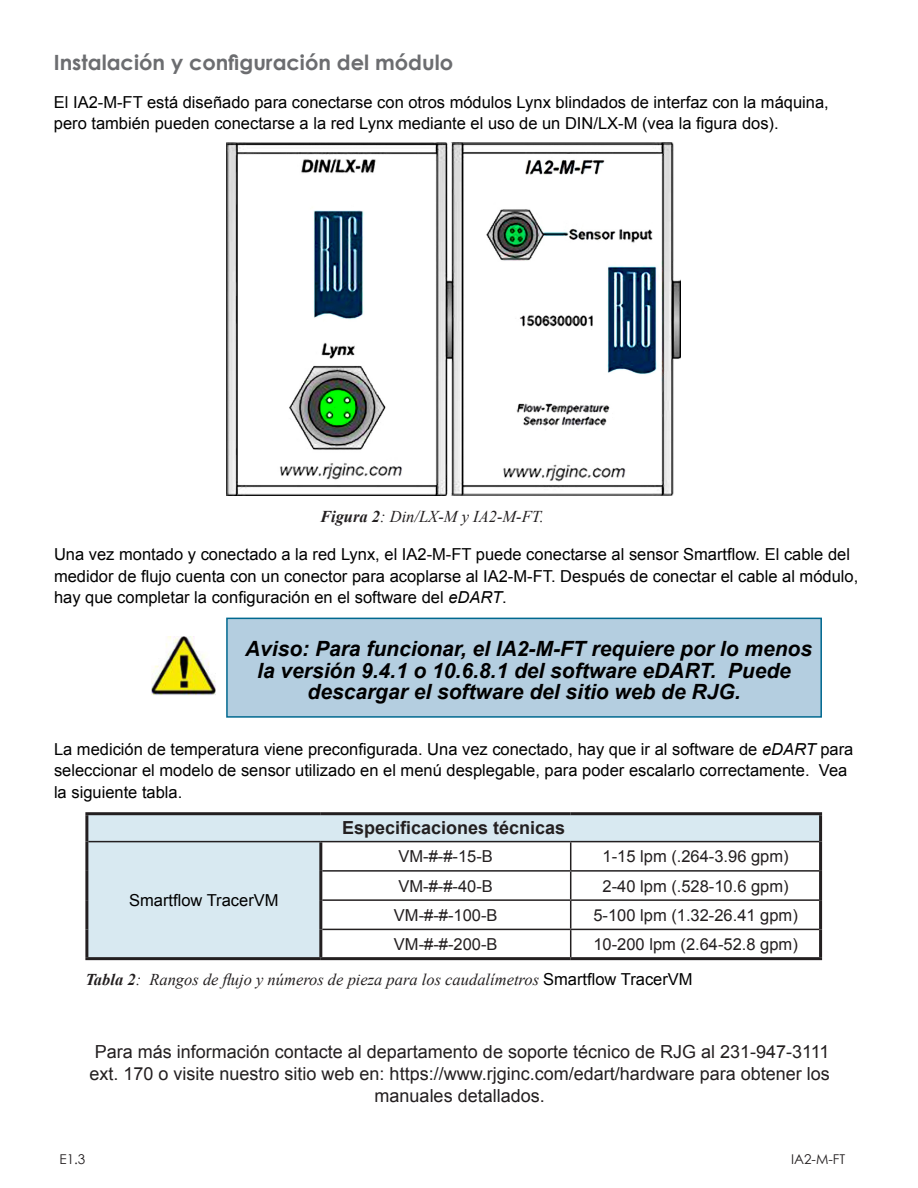
<style>
.page{position:relative;width:918px;height:1188px;background:#fff}
.page>*{position:absolute;margin:0;border:0;box-sizing:border-box;transform-origin:0 0}
.t1{font:italic 700 21px/21.6px "Arial";color:#000;text-align:center}
.t2{font:700 21px "Century Gothic";color:#6c6d70}
.t3{font:18px/21.6px "Arial";color:#231f20;text-align:center}
.t4{font:700 18px "Arial";color:#231f20}
.t5{font:16.5px/21.6px "Arial";color:#000}
.t6{font:16.5px "Arial";color:#231f20}
.t7{font:italic 16.5px "Times New Roman";color:#231f20}
.t8{font:13.5px "Century Gothic";color:#231f20}
.s1{font-weight:700}
.s2{font-style:italic}
.s3{font-family:"Arial";font-style:normal;color:#000}
</style>
<div class="page">
<img style="left:151px;top:637px;width:64px;height:58px">
<svg style="left:88px;top:815px;width:731px;height:142px"></svg>
<hr style="left:88px;top:841px;width:233px;height:1px;background:#231f20">
<hr style="left:571px;top:841px;width:248px;height:1px;background:#231f20">
<hr style="left:322px;top:870px;width:249px;height:2px;background:#231f20">
<hr style="left:571px;top:870px;width:248px;height:2px;background:#231f20">
<hr style="left:322px;top:899px;width:249px;height:2px;background:#231f20">
<hr style="left:571px;top:899px;width:248px;height:2px;background:#231f20">
<hr style="left:322px;top:929px;width:249px;height:1px;background:#231f20">
<hr style="left:571px;top:929px;width:248px;height:1px;background:#231f20">
<hr style="left:819px;top:815px;width:3px;height:27px;background:#231f20">
<hr style="left:85px;top:842px;width:3px;height:29px;background:#231f20">
<hr style="left:85px;top:871px;width:3px;height:29px;background:#231f20">
<hr style="left:85px;top:900px;width:3px;height:29px;background:#231f20">
<hr style="left:85px;top:929px;width:3px;height:28px;background:#231f20">
<hr style="left:85px;top:957px;width:236px;height:3px;background:#231f20">
<hr style="left:85px;top:812px;width:236px;height:3px;background:#231f20">
<hr style="left:85px;top:815px;width:3px;height:27px;background:#231f20">
<hr style="left:321px;top:812px;width:250px;height:3px;background:#231f20">
<hr style="left:571px;top:812px;width:251px;height:3px;background:#231f20">
<hr style="left:321px;top:841px;width:250px;height:1px;background:#231f20">
<svg style="left:570px;top:842px;width:1px;height:115px"></svg>
<hr style="left:319px;top:842px;width:3px;height:29px;background:#231f20">
<hr style="left:819px;top:842px;width:3px;height:29px;background:#231f20">
<hr style="left:319px;top:871px;width:3px;height:29px;background:#231f20">
<hr style="left:819px;top:871px;width:3px;height:29px;background:#231f20">
<hr style="left:319px;top:900px;width:3px;height:29px;background:#231f20">
<hr style="left:819px;top:900px;width:3px;height:29px;background:#231f20">
<hr style="left:319px;top:929px;width:3px;height:28px;background:#231f20">
<hr style="left:819px;top:929px;width:3px;height:28px;background:#231f20">
<hr style="left:321px;top:957px;width:250px;height:3px;background:#231f20">
<hr style="left:571px;top:957px;width:251px;height:3px;background:#231f20">
<div style="left:227px;top:618px;width:594px;height:99px;background:#b4cee0"></div>
<div style="left:226px;top:618px;width:596px;height:100px;border:2px solid #00688f"></div>
<img style="left:226px;top:143px;width:455px;height:353px">
<p class="t2" style="left:54px;top:46px;width:401px">Instalación y configuración del módulo</p>
<p class="t5" style="left:54px;top:91px;width:776px">El IA2-M-FT está diseñado para conectarse con otros módulos Lynx blindados de interfaz con la máquina, pero también pueden conectarse a la red Lynx mediante el uso de un DIN/LX-M (vea la figura dos).</p>
<p class="t7" style="left:320px;top:505px;width:225px"><span class="s1">Figura 2</span>: Din/LX-M y IA2-M-FT.</p>
<p class="t5" style="left:54px;top:543px;width:806px">Una vez montado y conectado a la red Lynx, el IA2-M-FT puede conectarse al sensor Smartflow. El cable del medidor de flujo cuenta con un conector para acoplarse al IA2-M-FT. Después de conectar el cable al módulo, hay que completar la configuración en el software del <span class="s2">eDART</span>.</p>
<p class="t1" style="left:245px;top:638px;width:569px">Aviso: Para funcionar, el IA2-M-FT requiere por lo menos la versión 9.4.1 o 10.6.8.1 del software eDART. Puede descargar el software del sitio web de RJG.</p>
<p class="t5" style="left:54px;top:738px;width:801px">La medición de temperatura viene preconfigurada. Una vez conectado, hay que ir al software de <span class="s2">eDART</span> para seleccionar el modelo de sensor utilizado en el menú desplegable, para poder escalarlo correctamente. Vea la siguiente tabla.</p>
<p class="t4" style="left:342px;top:815px;width:225px">Especificaciones técnicas</p>
<p class="t6" style="left:399px;top:845px;width:96px">VM-#-#-15-B</p>
<p class="t6" style="left:603px;top:845px;width:188px">1-15 lpm (.264-3.96 gpm)</p>
<p class="t6" style="left:399px;top:874px;width:96px">VM-#-#-40-B</p>
<p class="t6" style="left:603px;top:874px;width:188px">2-40 lpm (.528-10.6 gpm)</p>
<p class="t6" style="left:394px;top:904px;width:105px">VM-#-#-100-B</p>
<p class="t6" style="left:593px;top:904px;width:206px">5-100 lpm (1.32-26.41 gpm)</p>
<p class="t6" style="left:394px;top:933px;width:105px">VM-#-#-200-B</p>
<p class="t6" style="left:593px;top:933px;width:206px">10-200 lpm (2.64-52.8 gpm)</p>
<p class="t7" style="left:85px;top:968px;width:609px"><span class="s1">Tabla 2</span>: Rangos de flujo y números de pieza para los caudalímetros <span class="s3">Smartflow TracerVM</span></p>
<p class="t5" style="left:129px;top:889px;width:151px">Smartflow TracerVM</p>
<p class="t3" style="left:90px;top:1041px;width:742px">Para más información contacte al departamento de soporte técnico de RJG al 231-947-3111 ext. 170 o visite nuestro sitio web en: https://www.rjginc.com/edart/hardware para obtener los manuales detallados.</p>
<p class="t8" style="left:59px;top:1150px;width:27px">E1.3</p>
<p class="t8" style="left:791px;top:1150px;width:56px">IA2-M-FT</p>
</div>
